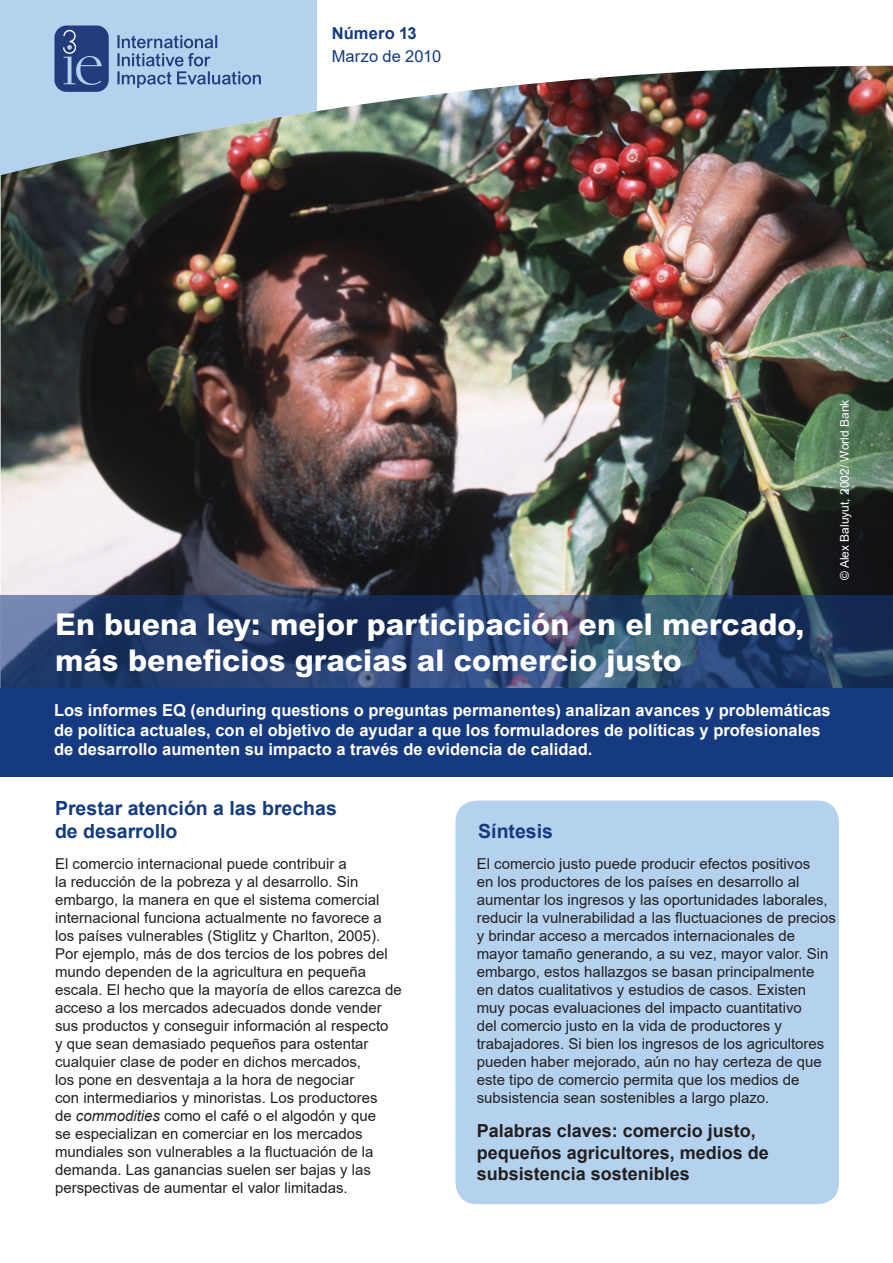
<style>
.page{position:relative;width:893px;height:1263px;background:#fff}
.page>*{position:absolute;margin:0;border:0;box-sizing:border-box;transform-origin:0 0}
.t1{font:800 30px/36px "Arial MT Std";color:#fff}
.t2{font:700 19.5px/23.4px "Arial";color:#143b80}
.t3{font:700 18px/21.6px "Arial";color:#231f20}
.t4{font:700 16.5px/19.8px "Arial";color:#fff}
.series{font:16.5px "Arial";letter-spacing:.005em;color:#153a80}
.series-2{font:700 16.5px "Arial";letter-spacing:.01em;color:#153a80}
.t5{font:15px/18px "Arial";color:#231f20}
.t6{font:12px "Arial";color:#fff}
.s1{font-style:italic}
</style>
<div class="page">
<div style="left:455px;top:800px;width:384px;height:404px;background:#b4d2ee;border-radius:21px"></div>
<div style="left:0;top:0;width:316px;height:192px;background:#b4d2ee"></div>
<img style="left:1px;top:66px;width:892px;height:529px">
<div style="left:0;top:688px;width:893px;height:88px;background:#153a80"></div>
<div style="left:54px;top:26px;width:55px;height:65px;background:#223c7d;border-radius:12px"></div>
<svg style="left:63px;top:30px;width:39px;height:55px"></svg>
<svg style="left:117px;top:35px;width:144px;height:53px"></svg>
<svg style="left:0;top:595px;width:893px;height:93px;background:#2b456f"></svg>
<p class="series-2" style="left:332px;top:22px;width:87px">Número 13</p>
<p class="series" style="left:332px;top:45px;width:111px">Marzo de 2010</p>
<p class="t6" style="left:836px;top:580px;width:182px;rotate:-90deg">© Alex Baluyut, 2002/ World Bank</p>
<p class="t1" style="left:55px;top:606px;width:751px">En buena ley: mejor participación en el mercado, más beneficios gracias al comercio justo</p>
<p class="t4" style="left:54px;top:700px;width:778px">Los informes EQ (enduring questions o preguntas permanentes) analizan avances y problemáticas de política actuales, con el objetivo de ayudar a que los formuladores de políticas y profesionales de desarrollo aumenten su impacto a través de evidencia de calidad.</p>
<p class="t2" style="left:55px;top:796px;width:283px">Prestar atención a las brechas de desarrollo</p>
<p class="t5" style="left:55px;top:854px;width:348px">El comercio internacional puede contribuir a<br>la reducción de la pobreza y al desarrollo. Sin embargo, la manera en que el sistema comercial internacional funciona actualmente no favorece a los países vulnerables (Stiglitz y Charlton, 2005).<br>Por ejemplo, más de dos tercios de los pobres del mundo dependen de la agricultura en pequeña escala. El hecho que la mayoría de ellos carezca de acceso a los mercados adecuados donde vender sus productos y conseguir información al respecto<br>y que sean demasiado pequeños para ostentar cualquier clase de poder en dichos mercados,<br>los pone en desventaja a la hora de negociar<br>con intermediarios y minoristas. Los productores<br>de <span class="s1">commodities</span> como el café o el algodón y que<br>se especializan en comerciar en los mercados mundiales son vulnerables a la fluctuación de la demanda. Las ganancias suelen ser bajas y las perspectivas de aumentar el valor limitadas.</p>
<p class="t2" style="left:478px;top:819px;width:76px">Síntesis</p>
<p class="t5" style="left:477px;top:854px;width:361px">El comercio justo puede producir efectos positivos<br>en los productores de los países en desarrollo al aumentar los ingresos y las oportunidades laborales, reducir la vulnerabilidad a las fluctuaciones de precios y brindar acceso a mercados internacionales de mayor tamaño generando, a su vez, mayor valor. Sin embargo, estos hallazgos se basan principalmente<br>en datos cualitativos y estudios de casos. Existen muy pocas evaluaciones del impacto cuantitativo<br>del comercio justo en la vida de productores y trabajadores. Si bien los ingresos de los agricultores pueden haber mejorado, aún no hay certeza de que este tipo de comercio permita que los medios de subsistencia sean sostenibles a largo plazo.</p>
<p class="t3" style="left:477px;top:1120px;width:294px">Palabras claves: comercio justo, pequeños agricultores, medios de subsistencia sostenibles</p>
</div>
